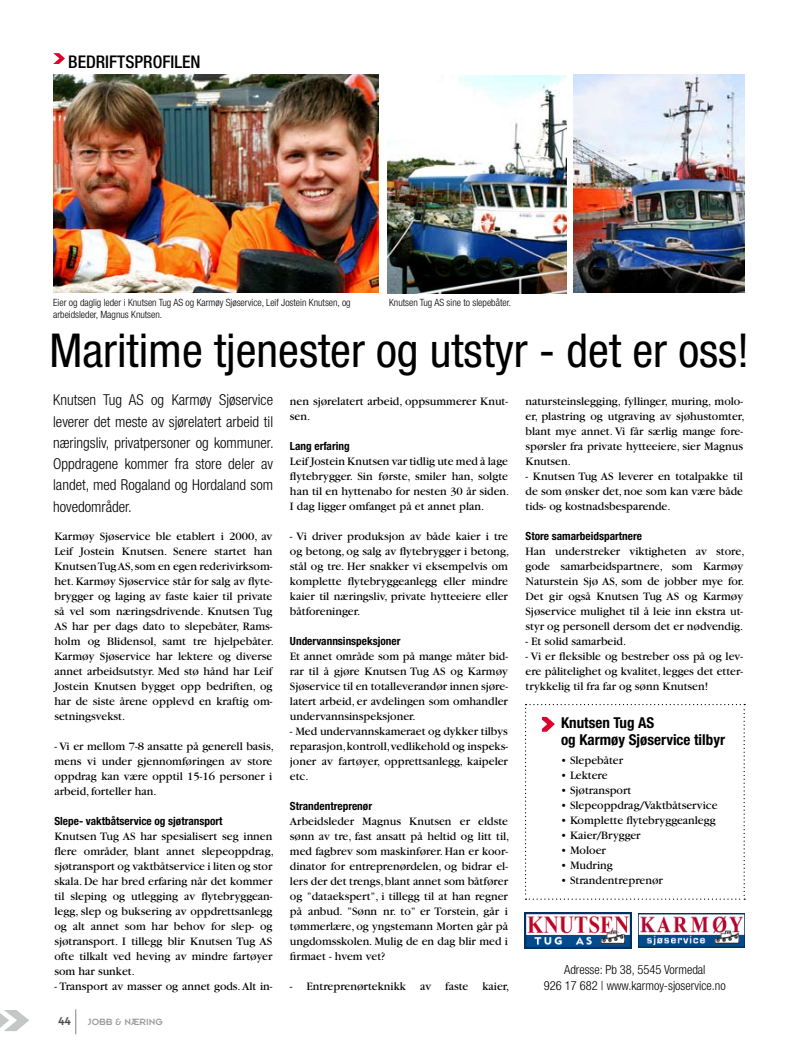
<style>
.page{position:relative;width:798px;height:1063px;background:#fff}
.page>*{position:absolute;margin:0;border:0;box-sizing:border-box;transform-origin:0 0}
.t1{font:condensed 46.75px "Helvetica Neue";color:#000}
.t2{font:500 condensed 17.5px "Helvetica Neue";color:#000}
.t3{font:300 condensed 15px/21.2px "Helvetica Neue";color:#000;text-align:justify}
.t4{font:700 condensed 15px/17.5px "Helvetica Neue";color:#000}
.t5{font:300 condensed 12.5px/16.2px "Helvetica Neue";color:#000;text-align:center}
.t6{font:12.5px "Insignia";color:#494948}
.t7{font:11.88px/15px "Garamond";color:#000}
.t8{font:700 condensed 11.25px "Helvetica Neue";color:#000}
.t9{font:300 condensed 10px/12px "Helvetica Neue";color:#000}
.t10{font:10px "Insignia";color:#9c9c9c}
</style>
<div class="page">
<svg style="left:0;top:1010px;width:29px;height:21px"></svg>
<svg style="left:75px;top:1009px;width:1px;height:25px"></svg>
<img style="left:53px;top:74px;width:325px;height:219px">
<svg style="left:53px;top:53px;width:12px;height:11px"></svg>
<svg style="left:525px;top:704px;width:219px;height:196px"></svg>
<img style="left:638px;top:913px;width:106px;height:35px">
<img style="left:524px;top:913px;width:107px;height:36px">
<img style="left:573px;top:74px;width:171px;height:218px">
<img style="left:387px;top:75px;width:179px;height:218px">
<h2 class="t2" style="left:68px;top:51px;width:134px">BEDRIFTSPROFILEN</h2>
<p class="t9" style="left:53px;top:297px;width:299px">Eier og daglig leder i Knutsen Tug AS og Karmøy Sjøservice, Leif Jostein Knutsen, og arbeidsleder, Magnus Knutsen.</p>
<p class="t9" style="left:389px;top:297px;width:123px">Knutsen Tug AS sine to slepebåter.</p>
<h1 class="t1" style="left:49px;top:324px;width:701px">Maritime tjenester og utstyr - det er oss!</h1>
<p class="t3" style="left:53px;top:389px;width:222px">Knutsen Tug AS og Karmøy Sjøservice leverer det meste av sjørelatert arbeid til næringsliv, privatpersoner og kommuner.<br>Oppdragene kommer fra store deler av landet, med Rogaland og Hordaland som hovedområder.</p>
<p class="t7" style="left:290px;top:394px;width:219px">nen sjørelatert arbeid, oppsummerer Knut&shy;sen.</p>
<p class="t8" style="left:290px;top:439px;width:61px">Lang erfaring</p>
<p class="t7" style="left:290px;top:454px;width:221px">Leif Jostein Knutsen var tidlig ute med å lage flytebrygger. Sin første, smiler han, solgte han til en hyttenabo for nesten 30 år siden.<br>I dag ligger omfanget på et annet plan.</p>
<p class="t7" style="left:290px;top:529px;width:221px">- Vi driver produksjon av både kaier i tre og betong, og salg av flytebrygger i betong, stål og tre. Her snakker vi eksempelvis om komplette flytebryggeanlegg eller mindre kaier til næringsliv, private hytteeiere eller båtforeninger.</p>
<p class="t8" style="left:290px;top:634px;width:112px">Undervannsinspeksjoner</p>
<p class="t7" style="left:290px;top:649px;width:219px;text-align:justify">Et annet område som på mange måter bid&shy;rar til å gjøre Knutsen Tug AS og Karmøy Sjøservice til en totalleverandør innen sjøre&shy;latert arbeid, er avdelingen som omhandler undervannsinspeksjoner.</p>
<p class="t7" style="left:290px;top:724px;width:219px;text-align:justify">- Med undervannskameraet og dykker tilbys reparasjon, kontroll, vedlikehold og inspeks&shy;joner av fartøyer, opprettsanlegg, kaipeler etc.</p>
<p class="t8" style="left:290px;top:799px;width:84px">Strandentreprenør</p>
<p class="t7" style="left:290px;top:814px;width:221px">Arbeidsleder Magnus Knutsen er eldste sønn av tre, fast ansatt på heltid og litt til, med fagbrev som maskinfører. Han er koor&shy;dinator for entreprenørdelen, og bidrar el&shy;lers der det trengs, blant annet som båtfører og ”dataekspert”, i tillegg til at han regner på anbud. ”Sønn nr. to” er Torstein, går i tømmerlære, og yngstemann Morten går på ungdomsskolen. Mulig de en dag blir med i firmaet - hvem vet?</p>
<p class="t7" style="left:290px;top:979px;width:221px">- Entreprenørteknikk av faste kaier,</p>
<p class="t7" style="left:525px;top:394px;width:220px">natursteinslegging, fyllinger, muring, molo&shy;er, plastring og utgraving av sjøhustomter, blant mye annet. Vi får særlig mange fore&shy;spørsler fra private hytteeiere, sier Magnus Knutsen.</p>
<p class="t7" style="left:525px;top:469px;width:219px;text-align:justify">- Knutsen Tug AS leverer en totalpakke til de som ønsker det, noe som kan være både tids- og kostnadsbesparende.</p>
<p class="t8" style="left:525px;top:529px;width:118px">Store samarbeidspartnere</p>
<p class="t7" style="left:525px;top:544px;width:220px">Han understreker viktigheten av store, gode samarbeidspartnere, som Karmøy Naturstein Sjø AS, som de jobber mye for.<br>Det gir også Knutsen Tug AS og Karmøy Sjøservice mulighet til å leie inn ekstra ut&shy;styr og personell dersom det er nødvendig.</p>
<p class="t7" style="left:525px;top:634px;width:102px">- Et solid samarbeid.</p>
<p class="t7" style="left:525px;top:649px;width:219px;text-align:justify">- Vi er fleksible og bestreber oss på og lev&shy;ere pålitelighet og kvalitet, legges det etter&shy;trykkelig til fra far og sønn Knutsen!</p>
<p class="t7" style="left:54px;top:529px;width:221px">Karmøy Sjøservice ble etablert i 2000, av Leif Jostein Knutsen. Senere startet han Knutsen Tug AS, som en egen rederivirksom&shy;het. Karmøy Sjøservice står for salg av flyte&shy;brygger og laging av faste kaier til private så vel som næringsdrivende. Knutsen Tug AS har per dags dato to slepebåter, Rams&shy;holm og Blidensol, samt tre hjelpebåter.<br>Karmøy Sjøservice har lektere og diverse annet arbeidsutstyr. Med stø hånd har Leif Jostein Knutsen bygget opp bedriften, og har de siste årene opplevd en kraftig om&shy;setningsvekst.</p>
<p class="t7" style="left:54px;top:739px;width:221px">- Vi er mellom 7-8 ansatte på generell basis, mens vi under gjennomføringen av store oppdrag kan være opptil 15-16 personer i arbeid, forteller han.</p>
<p class="t8" style="left:54px;top:814px;width:169px">Slepe- vaktbåtservice og sjøtransport</p>
<p class="t7" style="left:54px;top:829px;width:221px">Knutsen Tug AS har spesialisert seg innen flere områder, blant annet slepeoppdrag, sjøtransport og vaktbåtservice i liten og stor skala. De har bred erfaring når det kommer til sleping og utlegging av flytebryggean&shy;legg, slep og buksering av oppdrettsanlegg og alt annet som har behov for slep- og sjøtransport. I tillegg blir Knutsen Tug AS ofte tilkalt ved heving av mindre fartøyer som har sunket.</p>
<p class="t7" style="left:54px;top:979px;width:219px">- Transport av masser og annet gods. Alt in-</p>
<p class="t4" style="left:561px;top:713px;width:165px">Knutsen Tug AS<br>og Karmøy Sjøservice tilbyr</p>
<p class="t7" style="left:560px;top:753px;width:64px">• Slepebåter</p>
<p class="t7" style="left:560px;top:768px;width:48px">• Lektere</p>
<p class="t7" style="left:560px;top:783px;width:72px">• Sjøtransport</p>
<p class="t7" style="left:560px;top:798px;width:158px">• Slepeoppdrag/Vaktbåtservice</p>
<p class="t7" style="left:560px;top:813px;width:156px">• Komplette flytebryggeanlegg</p>
<p class="t7" style="left:560px;top:828px;width:81px">• Kaier/Brygger</p>
<p class="t7" style="left:560px;top:843px;width:46px">• Moloer</p>
<p class="t7" style="left:560px;top:858px;width:53px">• Mudring</p>
<p class="t7" style="left:560px;top:873px;width:103px">• Strandentreprenør</p>
<p class="t5" style="left:543px;top:961px;width:183px">Adresse: Pb 38, 5545 Vormedal<br>926 17 682 | www.karmoy-sjoservice.no</p>
<p class="t6" style="left:58px;top:1015px;width:15px">44</p>
<p class="t10" style="left:88px;top:1016px;width:76px">JOBB &amp; NÆRING</p>
</div>
